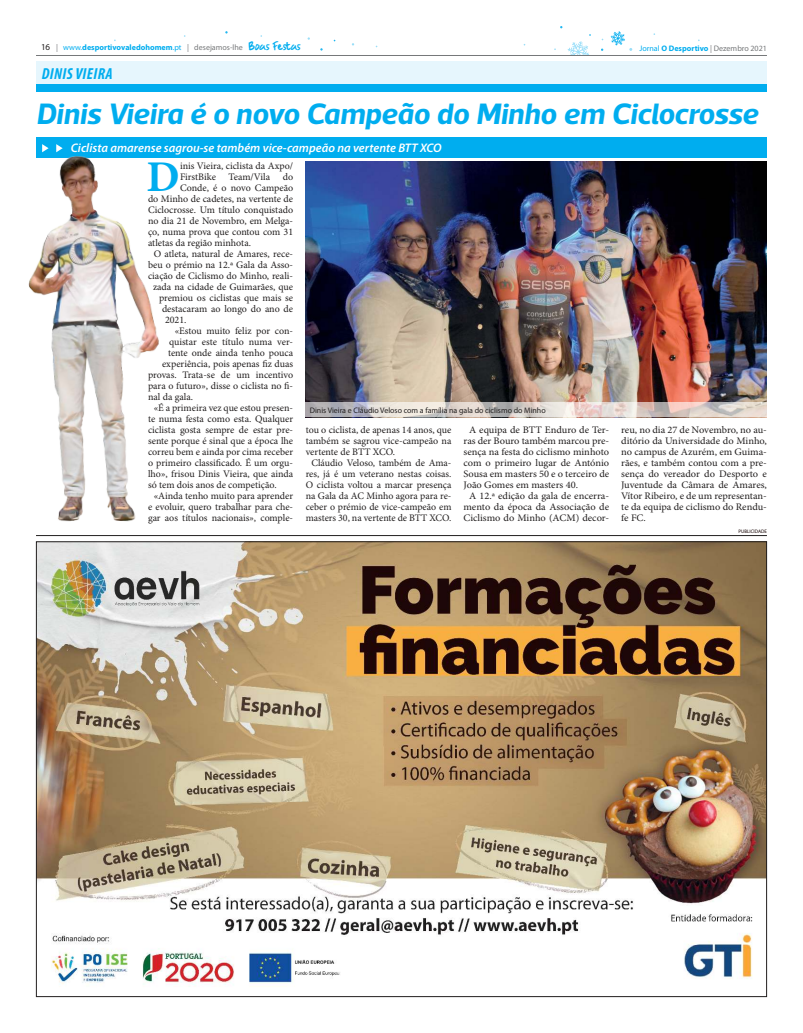
<style>
.page{position:relative;width:803px;height:1033px;background:#fff}
.page>*{position:absolute;margin:0;border:0;box-sizing:border-box;transform-origin:0 0}
.t1{font:700 43.8px "Minion Pro";color:#00adef}
.t2{font:italic 700 30px "Acto";color:#00adef}
.t3{font:italic 700 condensed 16px "Myriad Pro";letter-spacing:.02em;color:#00adef}
.t4{font:italic 600 12.4px "Myriad Pro";color:#fff}
.t5{font:10px/11px "Minion Pro";color:#221f1f}
.t6{font:10px/11px "Minion Pro";color:#221f1f;text-align:justify;scale:1.04 1}
.t7{font:8px "Myriad Pro";color:#221f1f}
.t8{font:700 8px "Myriad Pro";color:#00adef}
.t9{font:8px "Myriad Pro";color:#76787a}
.t10{font:5px "Myriad Pro";color:#140100}
.s1{font-weight:400;font-size:9px;color:#221f1f}
.s2{font-weight:400;color:#76787a}
.s3{font-weight:400}
.s4{font-family:"Brush Marker";font-weight:400;font-size:14px}
.s5{color:#00adef}
.s6{font-weight:700;color:#00adef}
</style>
<div class="page">
<hr style="left:36px;top:55px;width:730px;height:1px;background:#76787a">
<svg style="left:610px;top:31px;width:22px;height:20px"></svg>
<svg style="left:567px;top:34px;width:23px;height:21px"></svg>
<div style="left:36px;top:61px;width:730px;height:25px;background:#e6f6fd"></div>
<div style="left:36px;top:85px;width:730px;height:7px;background:#00adef"></div>
<img style="left:38px;top:543px;width:726px;height:444px">
<hr style="left:36px;top:535px;width:730px;height:1px;background:#221f1f">
<div style="left:36px;top:137px;width:730px;height:21px;background:#00adef"></div>
<img style="left:28px;top:144px;width:158px;height:393px">
<img style="left:305px;top:161px;width:461px;height:242px">
<svg style="left:305px;top:403px;width:461px;height:14px;background:#d6ceca"></svg>
<p class="t8" style="left:41px;top:43px;width:261px"><span class="s1">16</span> <span class="s2">|</span> <span class="s3">www.</span>desportivovaledohomem<span class="s3">.pt</span> <span class="s2">| desejamos-lhe</span> <span class="s4">Boas Festas</span></p>
<p class="t9" style="left:639px;top:44px;width:129px"><span class="s5">Jornal</span> <span class="s6">O Desportivo</span> | Dezembro 2021</p>
<h3 class="t3" style="left:42px;top:64px;width:72px">DINIS VIEIRA</h3>
<h2 class="t2" style="left:36px;top:101px;width:723px">Dinis Vieira é o novo Campeão do Minho em Ciclocrosse</h2>
<p class="t4" style="left:71px;top:141px;width:372px">Ciclista amarense sagrou-se também vice-campeão na vertente BTT XCO</p>
<h1 class="t1" style="left:146px;top:160px;width:35px">D</h1>
<p class="t5" style="left:180px;top:160px;width:115px">inis Vieira, ciclista da Axpo/<br>FirstBike</p>
<p class="t5" style="left:228px;top:171px;width:43px">Team/Vila</p>
<p class="t5" style="left:283px;top:171px;width:12px">do</p>
<p class="t5" style="left:180px;top:182px;width:115px">Conde, é o novo Campeão</p>
<p class="t5" style="left:148px;top:193px;width:146px">do Minho de cadetes, na vertente de</p>
<p class="t5" style="left:148px;top:204px;width:146px">Ciclocrosse. Um título conquistado</p>
<p class="t5" style="left:148px;top:215px;width:146px">no dia 21 de Novembro, em Melga-</p>
<p class="t5" style="left:148px;top:226px;width:147px">ço, numa prova que contou com 31</p>
<p class="t5" style="left:148px;top:237px;width:104px">atletas da região minhota.</p>
<p class="t5" style="left:154px;top:248px;width:141px">O atleta, natural de Amares, rece-</p>
<p class="t5" style="left:148px;top:259px;width:146px">beu o prémio na 12.ª Gala da Asso-</p>
<p class="t5" style="left:148px;top:270px;width:146px">ciação de Ciclismo do Minho, reali-</p>
<p class="t5" style="left:153px;top:281px;width:141px">zada na cidade de Guimarães, que</p>
<p class="t5" style="left:159px;top:292px;width:135px">premiou os ciclistas que mais se</p>
<p class="t5" style="left:162px;top:303px;width:132px">destacaram ao longo do ano de</p>
<p class="t5" style="left:165px;top:314px;width:23px">2021.</p>
<p class="t5" style="left:175px;top:325px;width:120px">«Estou muito feliz por con-</p>
<p class="t5" style="left:169px;top:336px;width:126px">quistar este título numa ver-</p>
<p class="t5" style="left:168px;top:347px;width:127px">tente onde ainda tenho pouca</p>
<p class="t5" style="left:162px;top:358px;width:132px">experiência, pois apenas fiz duas</p>
<p class="t5" style="left:148px;top:369px;width:147px">provas. Trata-se de um incentivo</p>
<p class="t5" style="left:148px;top:380px;width:147px">para o futuro», disse o ciclista no fi-</p>
<p class="t5" style="left:148px;top:391px;width:46px">nal da gala.</p>
<p class="t5" style="left:154px;top:402px;width:141px">«É a primeira vez que estou presen-</p>
<p class="t5" style="left:148px;top:413px;width:147px">te numa festa como esta. Qualquer</p>
<p class="t5" style="left:148px;top:424px;width:146px">ciclista gosta sempre de estar pre-</p>
<p class="t5" style="left:148px;top:435px;width:146px">sente porque é sinal que a época lhe</p>
<p class="t5" style="left:148px;top:446px;width:147px">correu bem e ainda por cima receber</p>
<p class="t5" style="left:148px;top:457px;width:146px">o primeiro classificado. É um orgu-</p>
<p class="t5" style="left:148px;top:468px;width:147px">lho», frisou Dinis Vieira, que ainda</p>
<p class="t5" style="left:148px;top:479px;width:130px">só tem dois anos de competição.</p>
<p class="t5" style="left:154px;top:490px;width:141px">«Ainda tenho muito para aprender</p>
<p class="t5" style="left:148px;top:501px;width:146px">e evoluir, quero trabalhar para che-</p>
<p class="t5" style="left:148px;top:512px;width:146px">gar aos títulos nacionais», comple-</p>
<p class="t7" style="left:310px;top:406px;width:237px">Dinis Vieira e Cláudio Veloso com a família na gala do ciclismo do Minho</p>
<p class="t5" style="left:305px;top:424px;width:147px">tou o ciclista, de apenas 14 anos, que</p>
<p class="t5" style="left:305px;top:435px;width:147px">também se sagrou vice-campeão na</p>
<p class="t5" style="left:305px;top:446px;width:91px">vertente de BTT XCO.</p>
<p class="t5" style="left:311px;top:457px;width:141px">Cláudio Veloso, também de Ama-</p>
<p class="t5" style="left:305px;top:468px;width:147px">res, já é um veterano nestas coisas.</p>
<p class="t5" style="left:305px;top:479px;width:147px">O ciclista voltou a marcar presença</p>
<p class="t5" style="left:305px;top:490px;width:147px">na Gala da AC Minho agora para re-</p>
<p class="t5" style="left:305px;top:501px;width:147px">ceber o prémio de vice-campeão em</p>
<p class="t5" style="left:305px;top:512px;width:147px">masters 30, na vertente de BTT XCO.</p>
<p class="t6" style="left:469px;top:424px;width:136px">A equipa de BTT Enduro de Ter-</p>
<p class="t6" style="left:463px;top:435px;width:141px">ras der Bouro também marcou pre-</p>
<p class="t6" style="left:463px;top:446px;width:141px">sença na festa do ciclismo minhoto</p>
<p class="t6" style="left:463px;top:457px;width:141px">com o primeiro lugar de António</p>
<p class="t6" style="left:463px;top:468px;width:142px">Sousa em masters 50 e o terceiro de</p>
<p class="t6" style="left:463px;top:479px;width:112px">João Gomes em masters 40.</p>
<p class="t6" style="left:469px;top:490px;width:136px">A 12.ª edição da gala de encerra-</p>
<p class="t6" style="left:463px;top:501px;width:141px">mento da época da Associação de</p>
<p class="t6" style="left:463px;top:512px;width:141px">Ciclismo do Minho (ACM) decor-</p>
<p class="t6" style="left:621px;top:424px;width:141px">reu, no dia 27 de Novembro, no au&shy;ditório da Universidade do Minho, no campus de Azurém, em Guima&shy;rães, e também contou com a pre&shy;sença do vereador do Desporto e Juventude da Câmara de Amares, Vítor Ribeiro, e de um representan&shy;te da equipa de ciclismo do Rendu&shy;fe FC.</p>
<p class="t10" style="left:738px;top:529px;width:30px">PUBLICIDADE</p>
</div>
